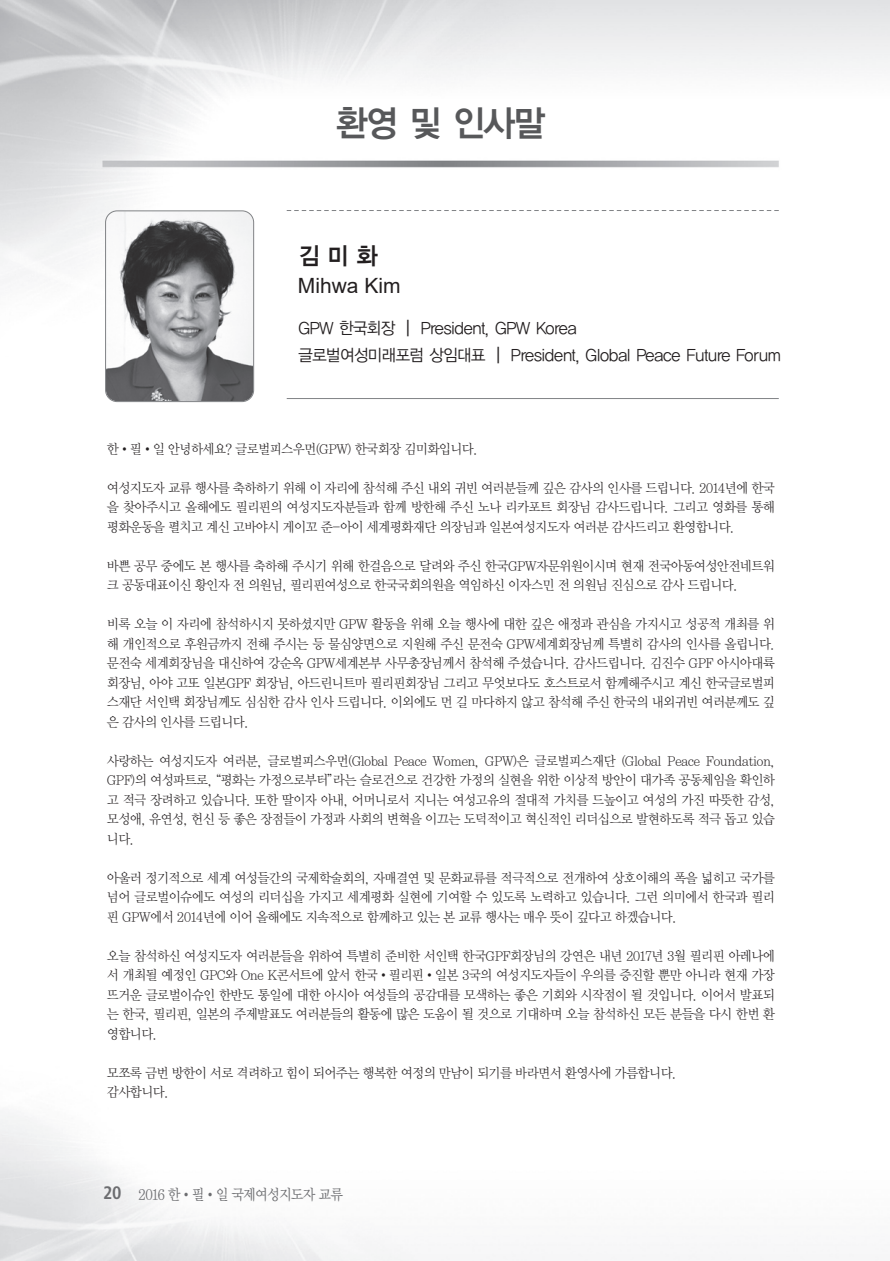
<style>
.page{position:relative;width:890px;height:1261px;background:#fff}
.page>*{position:absolute;margin:0;border:0;box-sizing:border-box;transform-origin:0 0}
.t1{font:36px "YGO14";color:#57585a;scale:.95 1}
.t2{font:24px "YGO14";color:#231f20;scale:.95 1}
.t3{font:21px "Arial";color:#231f20}
.t4{font:16.5px/27px "YGO12";letter-spacing:-.1em;color:#231f20;scale:.95 1}
.t5{font:15px "Y Mj O13";letter-spacing:-.115em;color:#6c6d70;scale:.9 1}
.t6{font:13.5px/19.5px "Y Mj O12";letter-spacing:-.105em;color:#231f20;text-align:justify;scale:.95 1}
.s1{font-family:"Frutiger";font-weight:700;font-stretch:condensed;font-size:18px}
</style>
<div class="page">
<img style="left:106px;top:211px;width:147px;height:190px;border-radius:11px">
<div style="left:105px;top:210px;width:149px;height:192px;border:1px solid #808285;border-radius:12px"></div>
<svg style="left:287px;top:210px;width:492px;height:1px"></svg>
<hr style="left:287px;top:398px;width:492px;height:1px;background:#808285">
<h1 class="t1" style="left:335px;top:107px;width:225px">환영 및 인사말</h1>
<h2 class="t2" style="left:298px;top:244px;width:87px">김미화</h2>
<h3 class="t3" style="left:298px;top:271px;width:104px">Mihwa Kim</h3>
<p class="t4" style="left:298px;top:315px;width:511px">GPW 한국회장 ┃ President, GPW Korea<br>글로벌여성미래포럼 상임대표 ┃ President, Global Peace Future Forum</p>
<p class="t6" style="left:106px;top:439px;width:393px">한•필•일 안녕하세요? 글로벌피스우먼(GPW) 한국회장 김미화입니다.</p>
<p class="t6" style="left:106px;top:478px;width:706px">여성지도자 교류 행사를 축하하기 위해 이 자리에 참석해 주신 내외 귀빈 여러분들께 깊은 감사의 인사를 드립니다. 2014년에 한국 을 찾아주시고 올해에도 필리핀의 여성지도자분들과 함께 방한해 주신 노나 리카포트 회장님 감사드립니다. 그리고 영화를 통해 평화운동을 펼치고 계신 고바야시 게이꼬 준-아이 세계평화재단 의장님과 일본여성지도자 여러분 감사드리고 환영합니다.</p>
<p class="t6" style="left:106px;top:556px;width:706px">바쁜 공무 중에도 본 행사를 축하해 주시기 위해 한걸음으로 달려와 주신 한국GPW자문위원이시며 현재 전국아동여성안전네트워 크 공동대표이신 황인자 전 의원님, 필리핀여성으로 한국국회의원을 역임하신 이자스민 전 의원님 진심으로 감사 드립니다.</p>
<p class="t6" style="left:106px;top:615px;width:706px">비록 오늘 이 자리에 참석하시지 못하셨지만 GPW 활동을 위해 오늘 행사에 대한 깊은 애정과 관심을 가지시고 성공적 개최를 위 해 개인적으로 후원금까지 전해 주시는 등 물심양면으로 지원해 주신 문전숙 GPW세계회장님께 특별히 감사의 인사를 올립니다. 문전숙 세계회장님을 대신하여 강순옥 GPW세계본부 사무총장님께서 참석해 주셨습니다. 감사드립니다. 김진수 GPF 아시아대륙 회장님, 아야 고또 일본GPF 회장님, 아드린니트마 필리핀회장님 그리고 무엇보다도 호스트로서 함께해주시고 계신 한국글로벌피 스재단 서인택 회장님께도 심심한 감사 인사 드립니다. 이외에도 먼 길 마다하지 않고 참석해 주신 한국의 내외귀빈 여러분께도 깊 은 감사의 인사를 드립니다.</p>
<p class="t6" style="left:106px;top:751px;width:706px">사랑하는 여성지도자 여러분, 글로벌피스우먼(Global Peace Women, GPW)은 글로벌피스재단 (Global Peace Foundation, GPF)의 여성파트로, “평화는 가정으로부터”라는 슬로건으로 건강한 가정의 실현을 위한 이상적 방안이 대가족 공동체임을 확인하 고 적극 장려하고 있습니다. 또한 딸이자 아내, 어머니로서 지니는 여성고유의 절대적 가치를 드높이고 여성의 가진 따뜻한 감성, 모성애, 유연성, 헌신 등 좋은 장점들이 가정과 사회의 변혁을 이끄는 도덕적이고 혁신적인 리더십으로 발현하도록 적극 돕고 있습 니다.</p>
<p class="t6" style="left:107px;top:868px;width:706px">아울러 정기적으로 세계 여성들간의 국제학술회의, 자매결연 및 문화교류를 적극적으로 전개하여 상호이해의 폭을 넓히고 국가를 넘어 글로벌이슈에도 여성의 리더십을 가지고 세계평화 실현에 기여할 수 있도록 노력하고 있습니다. 그런 의미에서 한국과 필리 핀 GPW에서 2014년에 이어 올해에도 지속적으로 함께하고 있는 본 교류 행사는 매우 뜻이 깊다고 하겠습니다.</p>
<p class="t6" style="left:107px;top:946px;width:706px">오늘 참석하신 여성지도자 여러분들을 위하여 특별히 준비한 서인택 한국GPF회장님의 강연은 내년 2017년 3월 필리핀 아레나에 서 개최될 예정인 GPC와 One K콘서트에 앞서 한국•필리핀•일본 3국의 여성지도자들이 우의를 증진할 뿐만 아니라 현재 가장 뜨거운 글로벌이슈인 한반도 통일에 대한 아시아 여성들의 공감대를 모색하는 좋은 기회와 시작점이 될 것입니다. 이어서 발표되 는 한국, 필리핀, 일본의 주제발표도 여러분들의 활동에 많은 도움이 될 것으로 기대하며 오늘 참석하신 모든 분들을 다시 한번 환 영합니다.</p>
<p class="t6" style="left:107px;top:1063px;width:602px">모쪼록 금번 방한이 서로 격려하고 힘이 되어주는 행복한 여정의 만남이 되기를 바라면서 환영사에 가름합니다. 감사합니다.</p>
<p class="t5" style="left:103px;top:1186px;width:269px"><span class="s1">20</span> 2016 한•필•일 국제여성지도자 교류</p>
</div>
